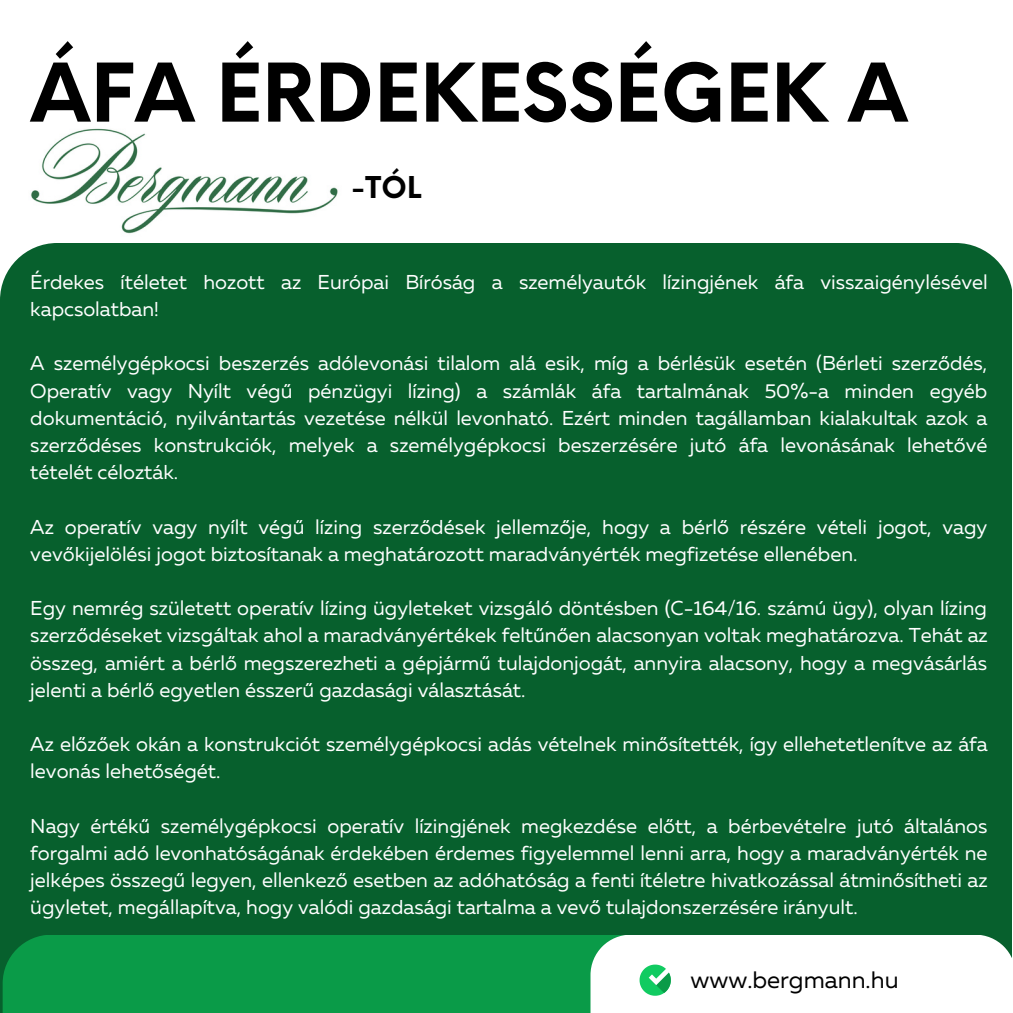
<style>
.page{position:relative;width:1013px;height:1013px;background:#fff}
.page>*{position:absolute;margin:0;border:0;box-sizing:border-box;transform-origin:0 0}
.t1{font:700 78.75px "Neue Einstellung";color:#000}
.t2{font:700 29.25px "Neue Einstellung";color:#000}
.t3{font:23.75px "Muller";color:#000}
.t4{font:20px/27.2px "Muller";color:#fff}
</style>
<div class="page">
<img style="left:31px;top:128px;width:307px;height:106px">
<div style="left:0;top:243px;width:1011px;height:769px;background:#07602d"></div>
<div style="left:3px;top:934px;width:1009px;height:78px;background:#0a9b48"></div>
<div style="left:590px;top:934px;width:422px;height:78px;background:#fff"></div>
<svg style="left:639px;top:964px;width:32px;height:31px"></svg>
<h1 class="t1" style="left:30px;top:21px;width:879px">ÁFA ÉRDEKESSÉGEK A</h1>
<h2 class="t2" style="left:351px;top:161px;width:72px">-TÓL</h2>
<p class="t4" style="left:30px;top:270px;width:958px">Érdekes ítéletet hozott az Európai Bíróság a személyautók lízingjének áfa visszaigénylésével kapcsolatban!</p>
<p class="t4" style="left:30px;top:351px;width:958px;text-align:justify">A személygépkocsi beszerzés adólevonási tilalom alá esik, míg a bérlésük esetén (Bérleti szerződés, Operatív vagy Nyílt végű pénzügyi lízing) a számlák áfa tartalmának 50%-a minden egyéb dokumentáció, nyilvántartás vezetése nélkül levonható. Ezért minden tagállamban kialakultak azok a szerződéses konstrukciók, melyek a személygépkocsi beszerzésére jutó áfa levonásának lehetővé tételét célozták.</p>
<p class="t4" style="left:30px;top:514px;width:958px">Az operatív vagy nyílt végű lízing szerződések jellemzője, hogy a bérlő részére vételi jogot, vagy vevőkijelölési jogot biztosítanak a meghatározott maradványérték megfizetése ellenében.</p>
<p class="t4" style="left:30px;top:596px;width:959px;text-align:justify">Egy nemrég született operatív lízing ügyleteket vizsgáló döntésben (C-164/16. számú ügy), olyan lízing szerződéseket vizsgáltak ahol a maradványértékek feltűnően alacsonyan voltak meghatározva. Tehát az összeg, amiért a bérlő megszerezheti a gépjármű tulajdonjogát, annyira alacsony, hogy a megvásárlás jelenti a bérlő egyetlen ésszerű gazdasági választását.</p>
<p class="t4" style="left:30px;top:732px;width:959px">Az előzőek okán a konstrukciót személygépkocsi adás vételnek minősítették, így ellehetetlenítve az áfa levonás lehetőségét.</p>
<p class="t4" style="left:30px;top:813px;width:958px;text-align:justify">Nagy értékű személygépkocsi operatív lízingjének megkezdése előtt, a bérbevételre jutó általános forgalmi adó levonhatóságának érdekében érdemes figyelemmel lenni arra, hogy a maradványérték ne jelképes összegű legyen, ellenkező esetben az adóhatóság a fenti ítéletre hivatkozással átminősítheti az ügyletet, megállapítva, hogy valódi gazdasági tartalma a vevő tulajdonszerzésére irányult.</p>
<p class="t3" style="left:690px;top:969px;width:210px">www.bergmann.hu</p>
</div>
